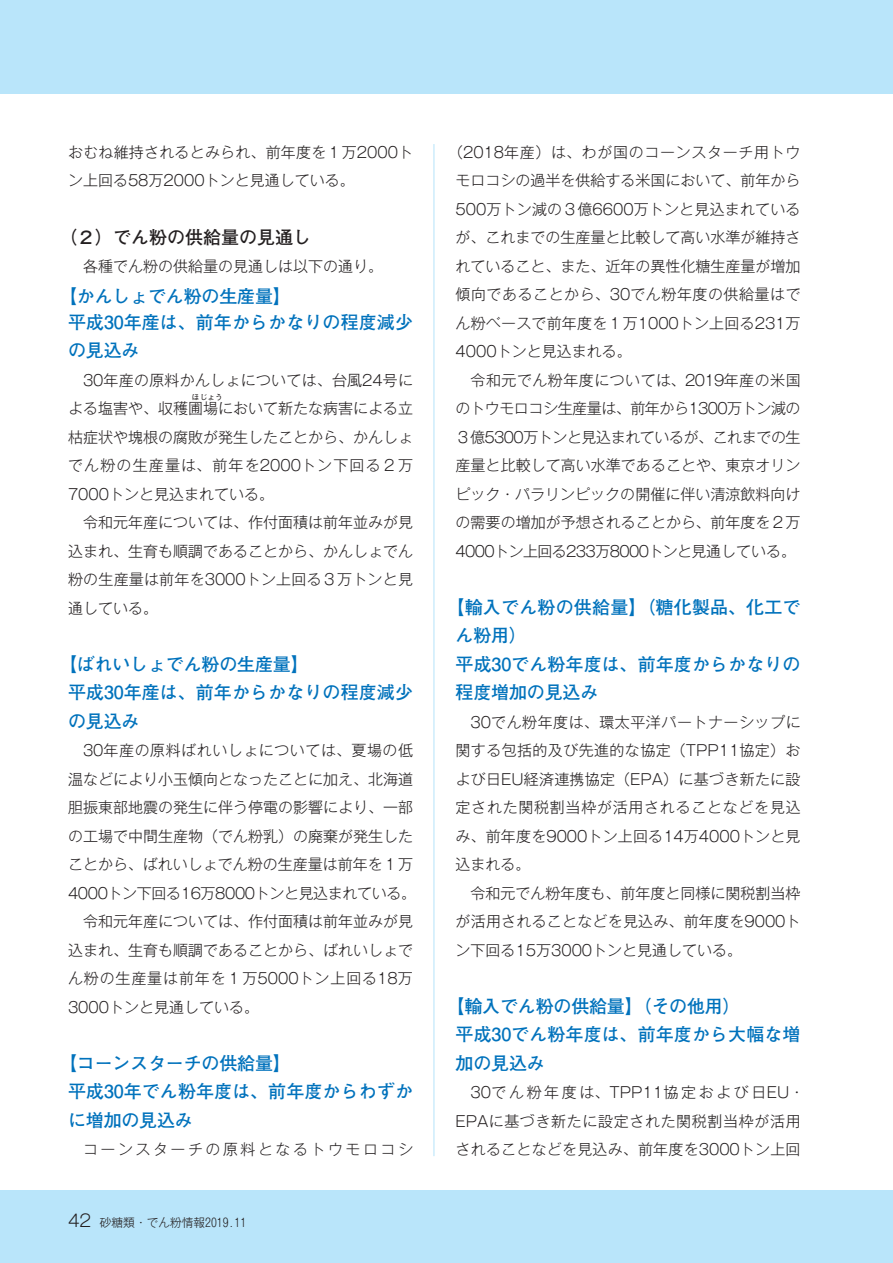
<style>
.page{position:relative;width:893px;height:1263px;background:#fff}
.page>*{position:absolute;margin:0;border:0;box-sizing:border-box;transform-origin:0 0}
.t1{font:700 18px/28.5px "Futo Go B101 Pr 5";letter-spacing:.005em;color:#0072bc}
.t2{font:700 18px "Futo Go B101 Pr 5";color:#231f20}
.t3{font:300 15px/28.5px "Gothic MB101 Pr 5";color:#231f20;text-align:justify}
.t4{font:300 15px/28.5px "Gothic MB101 Pr 5";letter-spacing:.02em;color:#231f20}
.t5{font:300 15px "Gothic MB101 Pr 5";letter-spacing:-.025em;color:#231f20}
.t6{font:300 15px "Gothic MB101 Pr 5";letter-spacing:.055em;color:#231f20}
.t7{font:300 15px "Gothic MB101 Pr 5";letter-spacing:.035em;color:#231f20}
.t8{font:300 15px "Gothic MB101 Pr 5";letter-spacing:.165em;color:#231f20}
.t9{font:300 11.7px "Gothic MB101 Pr 5";color:#231f20}
.t10{font:300 7.5px "Gothic MB101 Pr 5";color:#231f20}
.s1{font-size:16.95px}
</style>
<div class="page">
<div style="left:0;top:1191px;width:893px;height:72px;background:#b9e5fa"></div>
<div style="left:0;top:0;width:893px;height:94px;background:#b9e5fa"></div>
<hr style="left:433px;top:144px;width:1px;height:1012px;background:#b9e5fa">
<p class="t3" style="left:68px;top:137px;width:346px">おむね維持されるとみられ、前年度を１万2000トン上回る58万2000トンと見通している。</p>
<p class="t2" style="left:59px;top:222px;width:254px">（２）でん粉の供給量の見通し</p>
<p class="t3" style="left:83px;top:251px;width:302px">各種でん粉の供給量の見通しは以下の通り。</p>
<p class="t1" style="left:68px;top:282px;width:346px;line-height:25.8px;text-indent:-9px">【かんしょでん粉の生産量】<br>平成30年産は、前年からかなりの程度減少</p>
<p class="t1" style="left:68px;top:335px;width:73px">の見込み</p>
<p class="t3" style="left:68px;top:365px;width:347px;text-align:right">30年産の原料かんしょについては、台風24号による塩害や、収穫圃場において新たな病害による立</p>
<p class="t10" style="left:192px;top:391px;width:32px">ほじょう</p>
<p class="t3" style="left:68px;top:422px;width:347px">枯症状や塊根の腐敗が発生したことから、かんしょでん粉の生産量は、前年を2000トン下回る２万7000トンと見込まれている。</p>
<p class="t3" style="left:68px;top:507px;width:347px;text-indent:15px">令和元年産については、作付面積は前年並みが見込まれ、生育も順調であることから、かんしょでん粉の生産量は前年を3000トン上回る３万トンと見通している。</p>
<p class="t1" style="left:68px;top:649px;width:346px;text-indent:-9px">【ばれいしょでん粉の生産量】<br>平成30年産は、前年からかなりの程度減少の見込み</p>
<p class="t7" style="left:83px;top:738px;width:332px">30年産の原料ばれいしょについては、夏場の低</p>
<p class="t3" style="left:68px;top:764px;width:347px">温などにより小玉傾向となったことに加え、北海道</p>
<p class="t3" style="left:68px;top:792px;width:347px">胆振東部地震の発生に伴う停電の影響により、一部</p>
<p class="t3" style="left:68px;top:821px;width:347px">の工場で中間生産物（でん粉乳）の廃棄が発生した</p>
<p class="t3" style="left:68px;top:849px;width:346px">ことから、ばれいしょでん粉の生産量は前年を１万</p>
<p class="t5" style="left:68px;top:881px;width:350px">4000トン下回る16万8000トンと見込まれている。</p>
<p class="t3" style="left:83px;top:906px;width:332px">令和元年産については、作付面積は前年並みが見</p>
<p class="t3" style="left:68px;top:935px;width:347px">込まれ、生育も順調であることから、ばれいしょで</p>
<p class="t6" style="left:68px;top:966px;width:346px">ん粉の生産量は前年を１万5000トン上回る18万</p>
<p class="t3" style="left:68px;top:992px;width:193px">3000トンと見通している。</p>
<p class="t1" style="left:68px;top:1048px;width:346px;text-indent:-9px">【コーンスターチの供給量】<br>平成30年でん粉年度は、前年度からわずかに増加の見込み</p>
<p class="t8" style="left:83px;top:1137px;width:332px">コーンスターチの原料となるトウモロコシ</p>
<p class="t9" style="left:68px;top:1212px;width:180px"><span class="s1">42</span> 砂糖類・でん粉情報2019.11</p>
<p class="t3" style="left:456px;top:137px;width:347px;text-indent:-8px">（2018年産）は、わが国のコーンスターチ用トウモロコシの過半を供給する米国において、前年から500万トン減の３億6600万トンと見込まれているが、これまでの生産量と比較して高い水準が維持されていること、また、近年の異性化糖生産量が増加傾向であることから、30でん粉年度の供給量はでん粉ベースで前年度を１万1000トン上回る231万4000トンと見込まれる。</p>
<p class="t3" style="left:456px;top:365px;width:347px;text-indent:15px">令和元でん粉年度については、2019年産の米国のトウモロコシ生産量は、前年から1300万トン減の３億5300万トンと見込まれているが、これまでの生産量と比較して高い水準であることや、東京オリンピック・パラリンピックの開催に伴い清涼飲料向けの需要の増加が予想されることから、前年度を２万4000トン上回る233万8000トンと見通している。</p>
<p class="t1" style="left:456px;top:592px;width:347px;text-indent:-9px">【輸入でん粉の供給量】（糖化製品、化工でん粉用）<br>平成30でん粉年度は、前年度からかなりの程度増加の見込み</p>
<p class="t3" style="left:456px;top:707px;width:347px;text-indent:15px">30でん粉年度は、環太平洋パートナーシップに関する包括的及び先進的な協定（TPP11協定）および日EU経済連携協定（EPA）に基づき新たに設定された関税割当枠が活用されることなどを見込み、前年度を9000トン上回る14万4000トンと見込まれる。</p>
<p class="t3" style="left:456px;top:878px;width:346px;text-indent:15px">令和元でん粉年度も、前年度と同様に関税割当枠が活用されることなどを見込み、前年度を9000トン下回る15万3000トンと見通している。</p>
<p class="t1" style="left:456px;top:991px;width:346px;text-indent:-9px">【輸入でん粉の供給量】（その他用）<br>平成30でん粉年度は、前年度から大幅な増加の見込み</p>
<p class="t4" style="left:456px;top:1077px;width:350px;text-indent:15px">30でん粉年度は、TPP11協定および日EU・<br>EPAに基づき新たに設定された関税割当枠が活用されることなどを見込み、前年度を3000トン上回</p>
</div>
